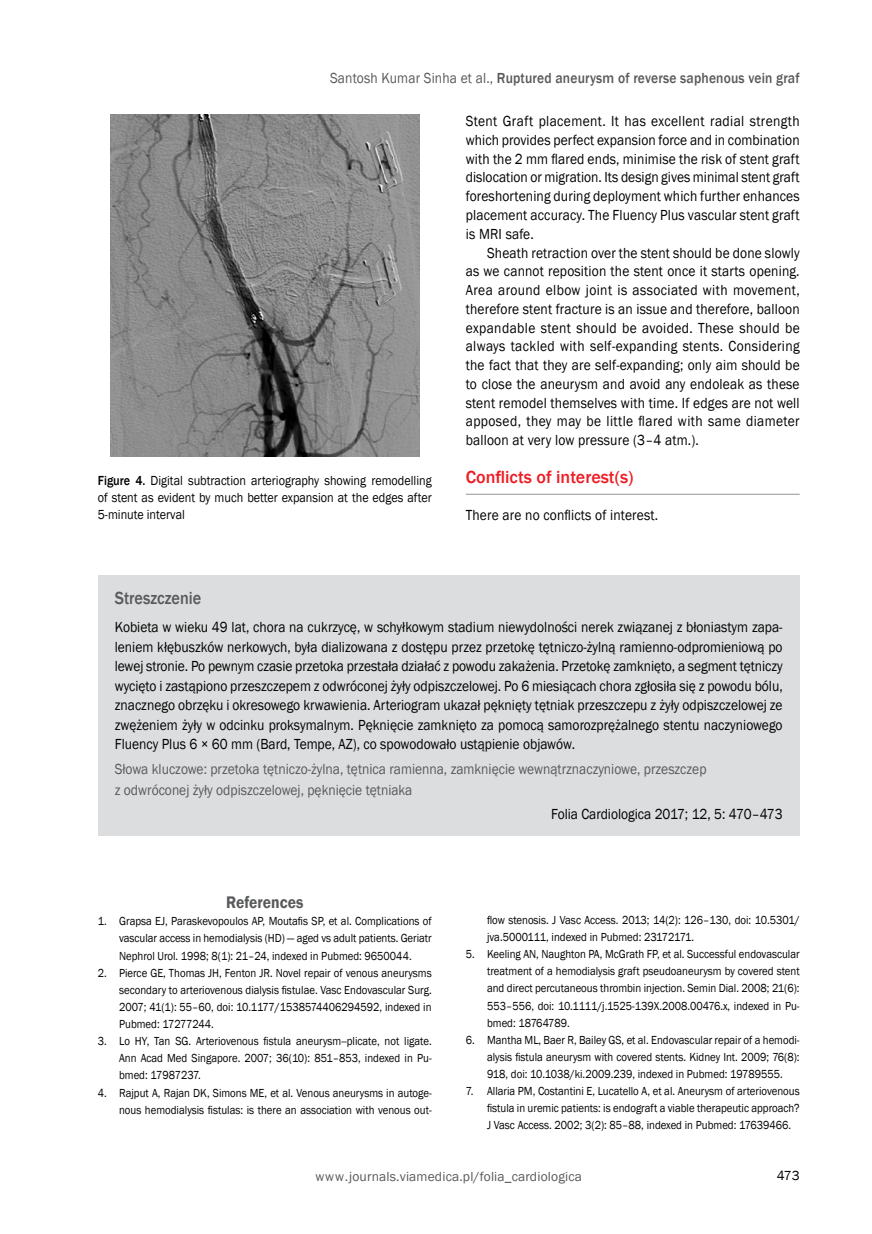
<style>
.page{position:relative;width:872px;height:1234px;background:#fff}
.page>*{position:absolute;margin:0;border:0;box-sizing:border-box;transform-origin:0 0}
.t1{font:500 18px "Franklin Gothic";color:#ed1d24}
.t2{font:500 18px "Franklin Gothic";color:#58595b;scale:.9 1}
.t3{font:600 17.25px "Franklin Gothic";color:#58595b;scale:.9 1}
.t4{font:15px/18.8px "Franklin Gothic";letter-spacing:.01em;color:#000;text-align:justify;scale:.9 1}
.t5{font:15px/20.5px "Franklin Gothic";color:#58595b;scale:.9 1}
.t6{font:500 15px "Franklin Gothic";letter-spacing:.01em;color:#58595b;scale:.9 1}
.t7{font:13.5px/17.2px "Franklin Gothic";color:#000;text-align:justify;scale:.9 1}
.t8{font:13.5px "Franklin Gothic";letter-spacing:.01em;color:#58595b}
.t9{font:13.5px "Franklin Gothic";color:#000}
.t10{font:12px/17.1px "Franklin Gothic";color:#000;text-align:justify;scale:.9 1}
.s1{font-weight:400}
.s2{font-weight:500}
</style>
<div class="page">
<hr style="left:466px;top:494px;width:333px;height:1px;background:#939598">
<img style="left:110px;top:115px;width:309px;height:341px">
<div style="left:98px;top:574px;width:701px;height:261px;background:#dcddde"></div>
<p class="t6" style="left:330px;top:69px;width:523px"><span class="s1">Santosh Kumar Sinha et al.,</span> Ruptured aneurysm of reverse saphenous vein graf</p>
<p class="t7" style="left:98px;top:472px;width:372px"><span class="s2">Figure 4.</span> Digital subtraction arteriography showing remodelling of stent as evident by much better expansion at the edges after 5-minute interval</p>
<p class="t4" style="left:466px;top:112px;width:372px">Stent Graft placement. It has excellent radial strength which provides perfect expansion force and in combination with the 2 mm flared ends, minimise the risk of stent graft dislocation or migration. Its design gives minimal stent graft foreshortening during deployment which further enhances placement accuracy. The Fluency Plus vascular stent graft is MRI safe.</p>
<p class="t4" style="left:466px;top:243px;width:372px;text-indent:21px">Sheath retraction over the stent should be done slowly as we cannot reposition the stent once it starts opening.<br>Area around elbow joint is associated with movement, therefore stent fracture is an issue and therefore, balloon expandable stent should be avoided. These should be always tackled with self-expanding stents. Considering the fact that they are self-expanding; only aim should be to close the aneurysm and avoid any endoleak as these stent remodel themselves with time. If edges are not well apposed, they may be little flared with same diameter balloon at very low pressure (3–4 atm.).</p>
<p class="t1" style="left:466px;top:465px;width:169px">Conflicts of interest(s)</p>
<p class="t4" style="left:466px;top:506px;width:215px">There are no conflicts of interest.</p>
<p class="t2" style="left:115px;top:587px;width:98px">Streszczenie</p>
<p class="t4" style="left:115px;top:617px;width:743px;line-height:19.5px">Kobieta w wieku 49 lat, chora na cukrzycę, w schyłkowym stadium niewydolności nerek związanej z błoniastym zapa&shy;leniem kłębuszków nerkowych, była dializowana z dostępu przez przetokę tętniczo-żylną ramienno-odpromieniową po lewej stronie. Po pewnym czasie przetoka przestała działać z powodu zakażenia. Przetokę zamknięto, a segment tętniczy wycięto i zastąpiono przeszczepem z odwróconej żyły odpiszczelowej. Po 6 miesiącach chora zgłosiła się z powodu bólu, znacznego obrzęku i okresowego krwawienia. Arteriogram ukazał pęknięty tętniak przeszczepu z żyły odpiszczelowej ze zwężeniem żyły w odcinku proksymalnym. Pęknięcie zamknięto za pomocą samorozprężalnego stentu naczyniowego Fluency Plus 6 × 60 mm (Bard, Tempe, AZ), co spowodowało ustąpienie objawów.</p>
<p class="t5" style="left:115px;top:759px;width:659px">Słowa kluczowe: przetoka tętniczo-żylna, tętnica ramienna, zamknięcie wewnątrznaczyniowe, przeszczep z odwróconej żyły odpiszczelowej, pęknięcie tętniaka</p>
<p class="t4" style="left:551px;top:804px;width:259px">Folia Cardiologica 2017; 12, 5: 470–473</p>
<p class="t3" style="left:226px;top:891px;width:87px">References</p>
<p class="t10" style="left:119px;top:912px;width:349px;text-indent:-21px">1. Grapsa EJ, Paraskevopoulos AP, Moutafis SP, et al. Complications of vascular access in hemodialysis (HD) — aged vs adult patients. Geriatr Nephrol Urol. 1998; 8(1): 21–24, indexed in Pubmed: 9650044.</p>
<p class="t10" style="left:119px;top:964px;width:349px;text-indent:-21px">2. Pierce GE, Thomas JH, Fenton JR. Novel repair of venous aneurysms secondary to arteriovenous dialysis fistulae. Vasc Endovascular Surg.<br>2007; 41(1): 55–60, doi: 10.1177/1538574406294592, indexed in Pubmed: 17277244.</p>
<p class="t10" style="left:119px;top:1032px;width:349px;text-indent:-21px">3. Lo HY, Tan SG. Arteriovenous fistula aneurysm--plicate, not ligate.<br>Ann Acad Med Singapore. 2007; 36(10): 851–853, indexed in Pu&shy;bmed: 17987237.</p>
<p class="t10" style="left:98px;top:1083px;width:372px;text-align:right">4. Rajput A, Rajan DK, Simons ME, et al. Venous aneurysms in autoge&shy;nous hemodialysis fistulas: is there an association with venous out-</p>
<p class="t10" style="left:487px;top:911px;width:349px">flow stenosis. J Vasc Access. 2013; 14(2): 126–130, doi: 10.5301/ jva.5000111, indexed in Pubmed: 23172171.</p>
<p class="t10" style="left:487px;top:945px;width:349px;text-indent:-21px">5. Keeling AN, Naughton PA, McGrath FP, et al. Successful endovascular treatment of a hemodialysis graft pseudoaneurysm by covered stent and direct percutaneous thrombin injection. Semin Dial. 2008; 21(6):<br>553–556, doi: 10.1111/j.1525-139X.2008.00476.x, indexed in Pu&shy;bmed: 18764789.</p>
<p class="t10" style="left:487px;top:1031px;width:349px;text-indent:-21px">6. Mantha ML, Baer R, Bailey GS, et al. Endovascular repair of a hemodi&shy;alysis fistula aneurysm with covered stents. Kidney Int. 2009; 76(8):<br>918, doi: 10.1038/ki.2009.239, indexed in Pubmed: 19789555.</p>
<p class="t10" style="left:487px;top:1082px;width:349px;text-indent:-21px">7. Allaria PM, Costantini E, Lucatello A, et al. Aneurysm of arteriovenous fistula in uremic patients: is endograft a viable therapeutic approach?<br>J Vasc Access. 2002; 3(2): 85–88, indexed in Pubmed: 17639466.</p>
<p class="t8" style="left:315px;top:1168px;width:268px">www.journals.viamedica.pl/folia_cardiologica</p>
<p class="t9" style="left:776px;top:1166px;width:24px">473</p>
</div>
